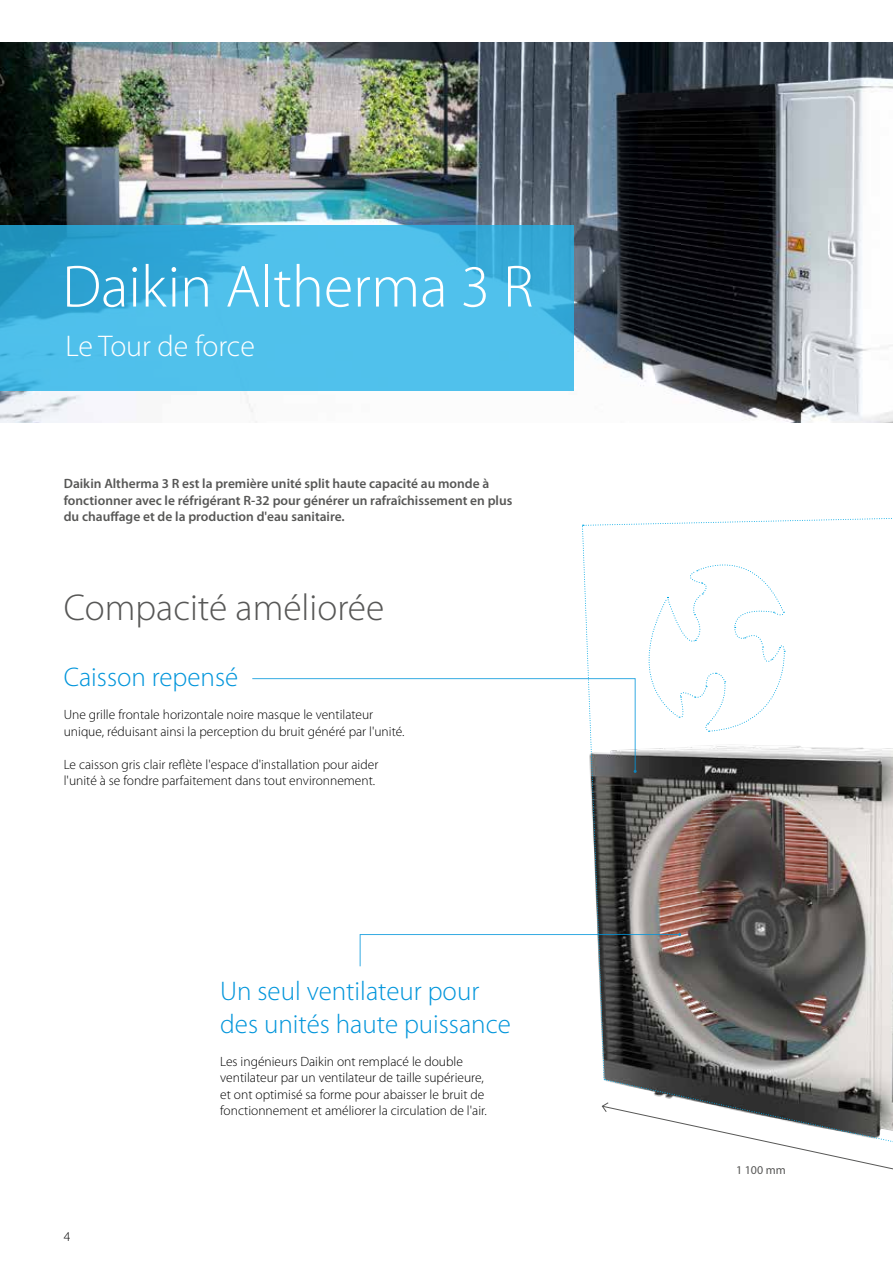
<style>
.page{position:relative;width:893px;height:1263px;background:#fff}
.page>*{position:absolute;margin:0;border:0;box-sizing:border-box;transform-origin:0 0}
.t1{font:300 60px "Myriad Pro";color:#fff}
.t2{font:300 37.5px "Myriad Pro";color:#575756}
.t3{font:300 30px "Myriad Pro";color:#fff}
.t4{font:300 27px/33px "Myriad Pro";color:#0095db}
.t5{font:300 13.5px/16.5px "Myriad Pro";color:#000}
.t6{font:600 13.5px/16.5px "Myriad Pro";color:#575756}
.t7{font:12px "Myriad Pro";color:#575756}
</style>
<div class="page">
<img style="left:0;top:43px;width:893px;height:379px">
<svg style="left:0;top:225px;width:574px;height:166px;background:#46b8e4"></svg>
<svg style="left:252px;top:518px;width:641px;height:652px"></svg>
<h1 class="t1" style="left:62px;top:254px;width:473px">Daikin Altherma 3 R</h1>
<h3 class="t3" style="left:66px;top:330px;width:191px">Le Tour de force</h3>
<p class="t6" style="left:64px;top:475px;width:450px">Daikin Altherma 3 R est la première unité split haute capacité au monde à fonctionner avec le réfrigérant R-32 pour générer un rafraîchissement en plus du chauffage et de la production d'eau sanitaire.</p>
<h2 class="t2" style="left:64px;top:587px;width:322px">Compacité améliorée</h2>
<h3 class="t4" style="left:64px;top:661px;width:176px">Caisson repensé</h3>
<p class="t5" style="left:64px;top:706px;width:342px">Une grille frontale horizontale noire masque le ventilateur unique, réduisant ainsi la perception du bruit généré par l'unité.</p>
<p class="t5" style="left:64px;top:756px;width:316px">Le caisson gris clair reflète l'espace d'installation pour aider l'unité à se fondre parfaitement dans tout environnement.</p>
<p class="t5" style="left:64px;top:1228px;width:8px">4</p>
<h3 class="t4" style="left:220px;top:974px;width:292px">Un seul ventilateur pour des unités haute puissance</h3>
<p class="t5" style="left:220px;top:1053px;width:268px">Les ingénieurs Daikin ont remplacé le double ventilateur par un ventilateur de taille supérieure, et ont optimisé sa forme pour abaisser le bruit de fonctionnement et améliorer la circulation de l'air.</p>
<p class="t7" style="left:736px;top:1162px;width:51px">1 100 mm</p>
</div>
